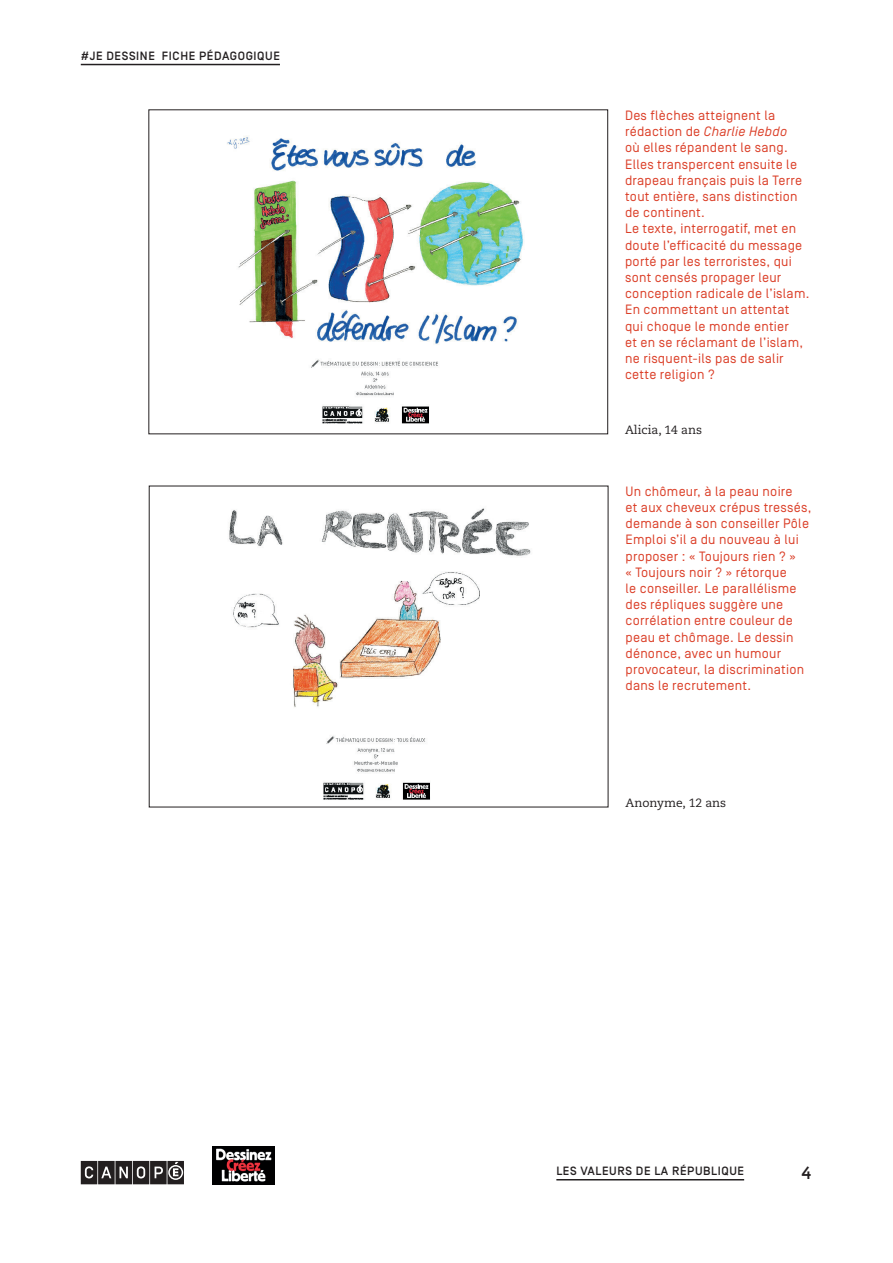
<style>
.page{position:relative;width:893px;height:1263px;background:#fff}
.page>*{position:absolute;margin:0;border:0;box-sizing:border-box;transform-origin:0 0}
.t1{font:500 18px "Simplon BP Mono";color:#231f20}
.t2{font:13.5px/16.2px "Simplon BP Regular";letter-spacing:.02em;color:#db3f28}
.t3{font:500 12px "Simplon BP";letter-spacing:.05em;color:#231f20}
.t4{font:12px "Caecilia LT Std";color:#231f20}
.s1{font-style:italic}
</style>
<div class="page">
<hr style="left:81px;top:64px;width:199px;height:1px;background:#231f20">
<svg style="left:81px;top:1161px;width:103px;height:23px;background:#4b4849"></svg>
<hr style="left:556px;top:1179px;width:188px;height:1px;background:#231f20">
<img style="left:213px;top:1146px;width:62px;height:38px">
<img style="left:227px;top:136px;width:297px;height:288px">
<img style="left:229px;top:508px;width:302px;height:292px">
<p class="t3" style="left:81px;top:49px;width:199px">#JE DESSINE FICHEPÉDAGOGIQUE</p>
<p class="t2" style="left:625px;top:107px;width:186px">Des flèches atteignent la rédaction de <span class="s1">Charlie Hebdo<br></span>où elles répandent le sang.<br>Elles transpercent ensuite le drapeau français puis la Terre tout entière, sans distinction de continent.<br>Le texte, interrogatif, met en doute l’efficacité du message porté par les terroristes, qui sont censés propager leur conception radicale de l’islam.<br>En commettant un attentat qui choque le monde entier<br>et en se réclamant de l’islam, ne risquent-ils pas de salir cette religion ?</p>
<p class="t4" style="left:625px;top:423px;width:79px">Alicia, 14 ans</p>
<p class="t2" style="left:625px;top:483px;width:187px">Un chômeur, à la peau noire<br>et aux cheveux crépus tressés, demande à son conseiller Pôle<br>Emploi s’il a du nouveau à lui proposer : « Toujours rien ? »<br>« Toujours noir ? » rétorque<br>le conseiller. Le parallélisme des répliques suggère une corrélation entre couleur de peau et chômage. Le dessin dénonce, avec un humour provocateur, la discrimination dans le recrutement.</p>
<p class="t4" style="left:625px;top:796px;width:102px">Anonyme, 12 ans</p>
<p class="t3" style="left:556px;top:1164px;width:188px">LES VALEURS DE LA RÉPUBLIQUE</p>
<h1 class="t1" style="left:801px;top:1161px;width:12px">4</h1>
</div>
